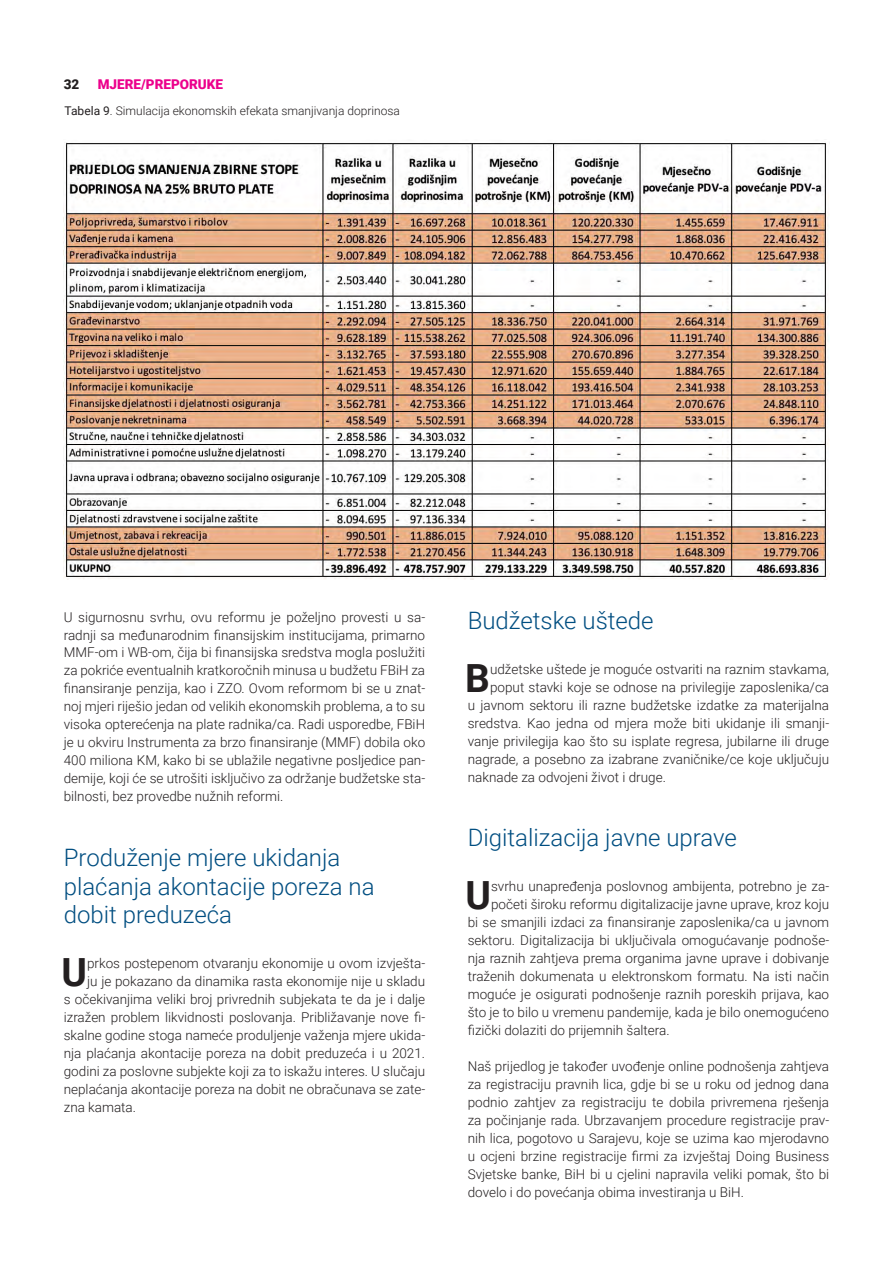
<style>
.page{position:relative;width:893px;height:1263px;background:#fff}
.page>*{position:absolute;margin:0;border:0;box-sizing:border-box;transform-origin:0 0}
.Prvi_pasus{font:700 38.85px "Roboto";color:#231f20}
.Subtitle{font:300 24px/28.5px "Roboto";color:#004e81}
.Prvi_pasus-2{font:300 13.5px "Roboto";color:#231f20}
.Normal_tekst{font:300 13.5px/18px "Roboto";color:#231f20;text-align:justify}
.t1{font:900 13.5px "Roboto";color:#ec008c}
.t2{font:900 13.5px "Roboto";color:#231f20}
.t3{font:300 12px "Roboto";color:#231f20}
.s1{font-weight:400}
</style>
<div class="page">
<img style="left:63px;top:142px;width:767px;height:437px">
<p class="t2" style="left:64px;top:75px;width:17px">32</p>
<p class="t1" style="left:98px;top:75px;width:127px">MJERE/PREPORUKE</p>
<p class="t3" style="left:65px;top:103px;width:337px"><span class="s1">Tabela 9</span>. Simulacija ekonomskih efekata smanjivanja doprinosa</p>
<p class="Normal_tekst" style="left:64px;top:607px;width:363px">U sigurnosnu svrhu, ovu reformu je poželjno provesti u sa&shy;radnji sa međunarodnim finansijskim institucijama, primarno MMF-om i WB-om, čija bi finansijska sredstva mogla poslužiti za pokriće eventualnih kratkoročnih minusa u budžetu FBiH za finansiranje penzija, kao i ZZO. Ovom reformom bi se u znat&shy;noj mjeri riješio jedan od velikih ekonomskih problema, a to su visoka opterećenja na plate radnika/ca. Radi usporedbe, FBiH je u okviru Instrumenta za brzo finansiranje (MMF) dobila oko 400 miliona KM, kako bi se ublažile negativne posljedice pan&shy;demije, koji će se utrošiti isključivo za održanje budžetske sta&shy;bilnosti, bez provedbe nužnih reformi.</p>
<p class="Subtitle" style="left:64px;top:842px;width:312px">Produženje mjere ukidanja plaćanja akontacije poreza na dobit preduzeća</p>
<p class="Prvi_pasus" style="left:62px;top:944px;width:27px">U</p>
<p class="Prvi_pasus-2" style="left:87px;top:953px;width:340px">prkos postepenom otvaranju ekonomije u ovom izvješta-</p>
<p class="Prvi_pasus-2" style="left:87px;top:971px;width:340px">ju je pokazano da dinamika rasta ekonomije nije u skladu</p>
<p class="Prvi_pasus-2" style="left:64px;top:989px;width:363px">s očekivanjima veliki broj privrednih subjekata te da je i dalje</p>
<p class="Prvi_pasus-2" style="left:64px;top:1007px;width:363px">izražen problem likvidnosti poslovanja. Približavanje nove fi-</p>
<p class="Prvi_pasus-2" style="left:64px;top:1025px;width:363px">skalne godine stoga nameće produljenje važenja mjere ukida-</p>
<p class="Prvi_pasus-2" style="left:64px;top:1043px;width:363px">nja plaćanja akontacije poreza na dobit preduzeća i u 2021.</p>
<p class="Prvi_pasus-2" style="left:64px;top:1061px;width:363px">godini za poslovne subjekte koji za to iskažu interes. U slučaju</p>
<p class="Prvi_pasus-2" style="left:64px;top:1079px;width:363px">neplaćanja akontacije poreza na dobit ne obračunava se zate-</p>
<p class="Prvi_pasus-2" style="left:64px;top:1097px;width:74px">zna kamata.</p>
<p class="Subtitle" style="left:468px;top:606px;width:187px">Budžetske uštede</p>
<p class="Prvi_pasus" style="left:465px;top:651px;width:26px">B</p>
<p class="Prvi_pasus-2" style="left:490px;top:660px;width:341px">udžetske uštede je moguće ostvariti na raznim stavkama,</p>
<p class="Prvi_pasus-2" style="left:490px;top:678px;width:341px">poput stavki koje se odnose na privilegije zaposlenika/ca</p>
<p class="Prvi_pasus-2" style="left:468px;top:696px;width:363px">u javnom sektoru ili razne budžetske izdatke za materijalna</p>
<p class="Prvi_pasus-2" style="left:468px;top:714px;width:363px">sredstva. Kao jedna od mjera može biti ukidanje ili smanji-</p>
<p class="Prvi_pasus-2" style="left:468px;top:732px;width:363px">vanje privilegija kao što su isplate regresa, jubilarne ili druge</p>
<p class="Prvi_pasus-2" style="left:468px;top:750px;width:363px">nagrade, a posebno za izabrane zvaničnike/ce koje uključuju</p>
<p class="Prvi_pasus-2" style="left:468px;top:768px;width:200px">naknade za odvojeni život i druge.</p>
<p class="Subtitle" style="left:468px;top:823px;width:271px">Digitalizacija javne uprave</p>
<p class="Prvi_pasus" style="left:466px;top:868px;width:27px">U</p>
<p class="Prvi_pasus-2" style="left:491px;top:877px;width:340px">svrhu unapređenja poslovnog ambijenta, potrebno je za-</p>
<p class="Prvi_pasus-2" style="left:491px;top:895px;width:340px">početi široku reformu digitalizacije javne uprave, kroz koju</p>
<p class="Prvi_pasus-2" style="left:468px;top:913px;width:363px">bi se smanjili izdaci za finansiranje zaposlenika/ca u javnom</p>
<p class="Prvi_pasus-2" style="left:468px;top:931px;width:363px">sektoru. Digitalizacija bi uključivala omogućavanje podnoše-</p>
<p class="Prvi_pasus-2" style="left:468px;top:949px;width:363px">nja raznih zahtjeva prema organima javne uprave i dobivanje</p>
<p class="Prvi_pasus-2" style="left:468px;top:967px;width:363px">traženih dokumenata u elektronskom formatu. Na isti način</p>
<p class="Prvi_pasus-2" style="left:468px;top:985px;width:363px">moguće je osigurati podnošenje raznih poreskih prijava, kao</p>
<p class="Prvi_pasus-2" style="left:468px;top:1003px;width:363px">što je to bilo u vremenu pandemije, kada je bilo onemogućeno</p>
<p class="Prvi_pasus-2" style="left:468px;top:1021px;width:203px">fizički dolaziti do prijemnih šaltera.</p>
<p class="Normal_tekst" style="left:468px;top:1056px;width:363px">Naš prijedlog je također uvođenje online podnošenja zahtjeva za registraciju pravnih lica, gdje bi se u roku od jednog dana podnio zahtjev za registraciju te dobila privremena rješenja za počinjanje rada. Ubrzavanjem procedure registracije prav&shy;nih lica, pogotovo u Sarajevu, koje se uzima kao mjerodavno u ocjeni brzine registracije firmi za izvještaj Doing Business Svjetske banke, BiH bi u cjelini napravila veliki pomak, što bi dovelo i do povećanja obima investiranja u BiH.</p>
</div>
